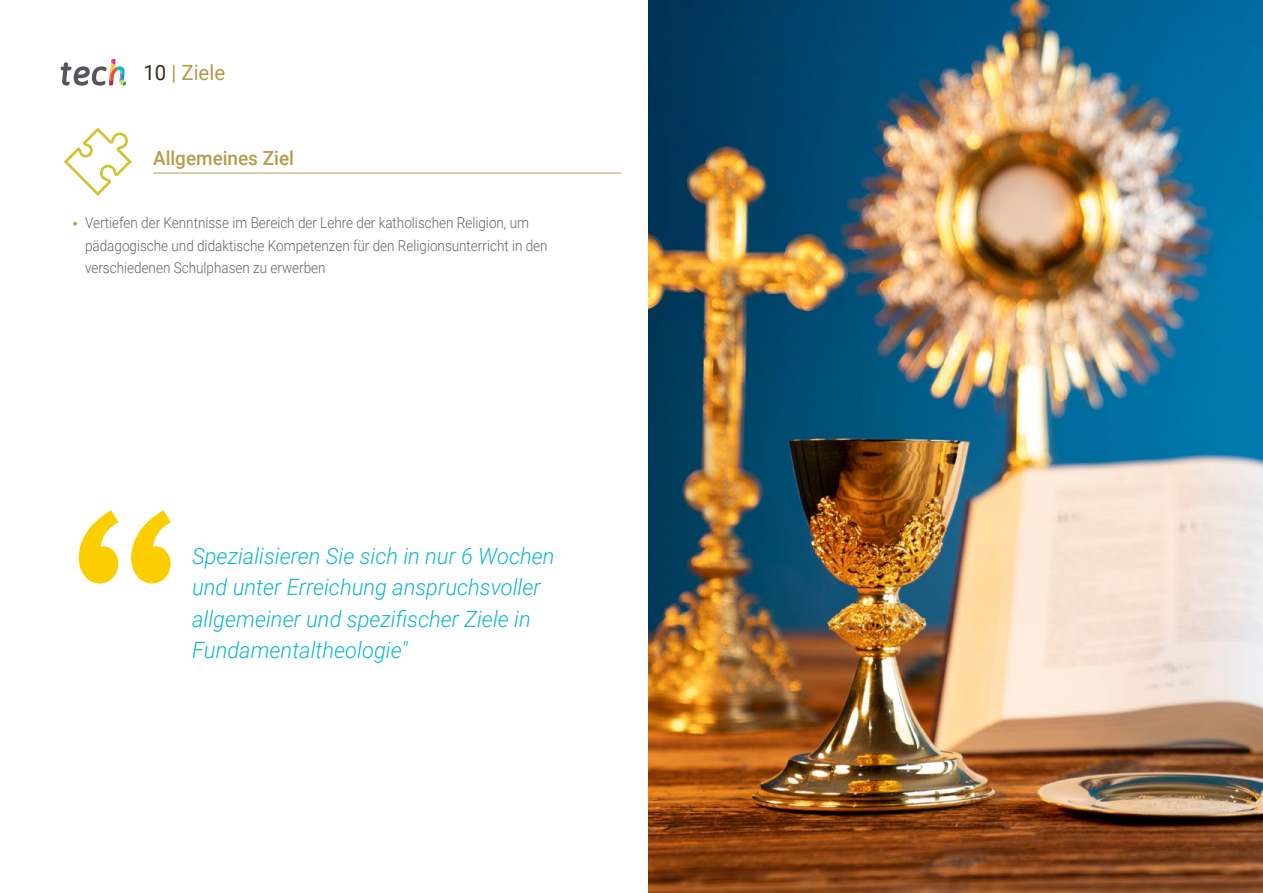
<style>
.page{position:relative;width:1263px;height:893px;background:#fff}
.page>*{position:absolute;margin:0;border:0;box-sizing:border-box;transform-origin:0 0}
.t1{font:italic 300 22.5px/31.5px "Roboto";color:#0fb6cf}
.t2{font:21px "Roboto";color:#b49c4b}
.t3{font:500 19.5px "Roboto";color:#b49c4b}
.t4{font:300 15px/22.5px "Roboto";color:#61646a;scale:.9 1}
.s1{color:#312e20}
</style>
<div class="page">
<hr style="left:153px;top:173px;width:468px;height:1px;background:#b49c4b">
<svg style="left:64px;top:128px;width:68px;height:68px"></svg>
<img style="left:649px;top:0;width:614px;height:893px">
<svg style="left:79px;top:510px;width:92px;height:73px"></svg>
<svg style="left:61px;top:59px;width:65px;height:27px"></svg>
<h2 class="t2" style="left:144px;top:57px;width:83px"><span class="s1">10</span> | Ziele</h2>
<h3 class="t3" style="left:153px;top:144px;width:142px">Allgemeines Ziel</h3>
<p class="t4" style="left:85px;top:211px;width:515px">Vertiefen der Kenntnisse im Bereich der Lehre der katholischen Religion, um pädagogische und didaktische Kompetenzen für den Religionsunterricht in den verschiedenen Schulphasen zu erwerben</p>
<h1 class="t1" style="left:192px;top:539px;width:364px">Spezialisieren Sie sich in nur 6 Wochen und unter Erreichung anspruchsvoller allgemeiner und spezifischer Ziele in Fundamentaltheologie"</h1>
</div>
